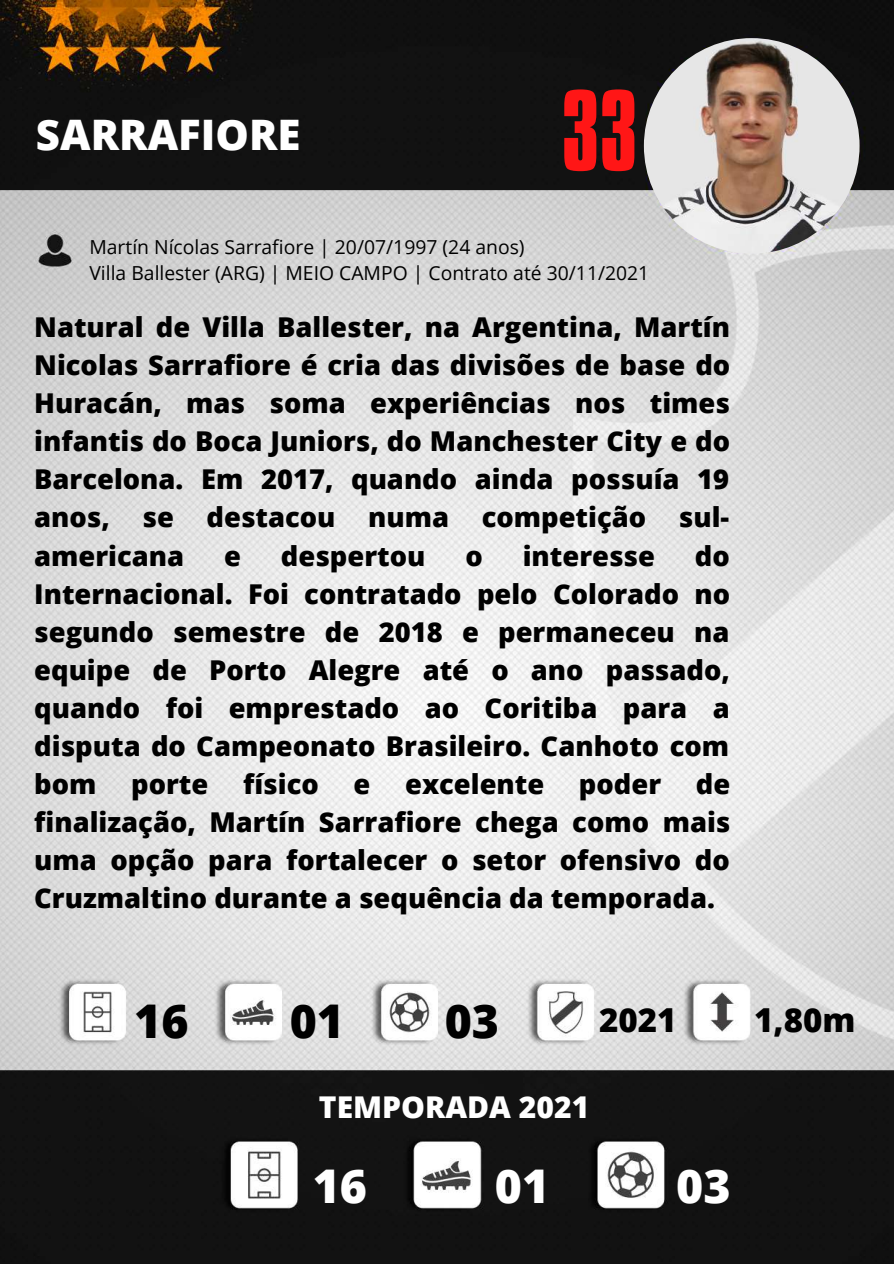
<style>
.page{position:relative;width:894px;height:1264px;background:#fff}
.page>*{position:absolute;margin:0;border:0;box-sizing:border-box;transform-origin:0 0}
.t1{font:99.75px "Aka Acid GR Compacta";color:#ff1616}
.t2{font:800 46.5px "Open Sans";color:#000}
.t3{font:800 46.5px "Open Sans";color:#fff}
.t4{font:800 42px "Open Sans";color:#fff}
.t5{font:800 33px "Open Sans";color:#000}
.t6{font:800 30px "Open Sans";color:#fff}
.t7{font:800 27.3px/38.1px "Open Sans";color:#000;text-align:justify}
.t8{font:19.35px/26.1px "Open Sans";color:#000}
</style>
<div class="page">
<img style="left:0;top:0;width:893px;height:1263px">
<img style="left:643px;top:38px;width:216px;height:216px;border-radius:50%">
<div style="left:372px;top:1072px;width:150px;height:49px;background:#131313"></div>
<h3 class="t4" style="left:36px;top:105px;width:266px">SARRAFIORE</h3>
<h1 class="t1" style="left:561px;top:92px;width:78px">33</h1>
<p class="t8" style="left:89px;top:233px;width:561px">Martín Nícolas Sarrafiore | 20/07/1997 (24 anos)<br>Villa Ballester (ARG) | MEIO CAMPO | Contrato até 30/11/2021</p>
<p class="t7" style="left:34px;top:307px;width:697px">Natural de Villa Ballester, na Argentina, Martín Nicolas Sarrafiore é cria das divisões de base do Huracán, mas soma experiências nos times infantis do Boca Juniors, do Manchester City e do Barcelona. Em 2017, quando ainda possuía 19 anos, se destacou numa competição sul&shy;americana</p>
<p class="t7" style="left:224px;top:536px;width:18px">e</p>
<p class="t7" style="left:281px;top:536px;width:146px">despertou</p>
<p class="t7" style="left:465px;top:536px;width:19px">o</p>
<p class="t7" style="left:522px;top:536px;width:134px">interesse</p>
<p class="t7" style="left:34px;top:536px;width:697px;text-indent:660px">do Internacional. Foi contratado pelo Colorado no segundo semestre de 2018 e permaneceu na equipe de Porto Alegre até o ano passado, quando foi emprestado ao Coritiba para a disputa do Campeonato Brasileiro. Canhoto com bom</p>
<p class="t7" style="left:131px;top:764px;width:79px">porte</p>
<p class="t7" style="left:243px;top:764px;width:77px">físico</p>
<p class="t7" style="left:353px;top:764px;width:18px">e</p>
<p class="t7" style="left:405px;top:764px;width:141px">excelente</p>
<p class="t7" style="left:579px;top:764px;width:84px">poder</p>
<p class="t7" style="left:34px;top:764px;width:697px;text-indent:661px">de finalização, Martín Sarrafiore chega como mais uma opção para fortalecer o setor ofensivo do Cruzmaltino durante a sequência da temporada.</p>
<h2 class="t2" style="left:134px;top:988px;width:56px">16</h2>
<h2 class="t2" style="left:289px;top:988px;width:56px">01</h2>
<h2 class="t2" style="left:444px;top:988px;width:56px">03</h2>
<p class="t5" style="left:599px;top:997px;width:79px">2021</p>
<p class="t5" style="left:754px;top:997px;width:103px">1,80m</p>
<p class="t6" style="left:319px;top:1085px;width:272px">TEMPORADA 2021</p>
<h2 class="t3" style="left:312px;top:1153px;width:56px">16</h2>
<h2 class="t3" style="left:495px;top:1153px;width:56px">01</h2>
<h2 class="t3" style="left:676px;top:1153px;width:56px">03</h2>
</div>
